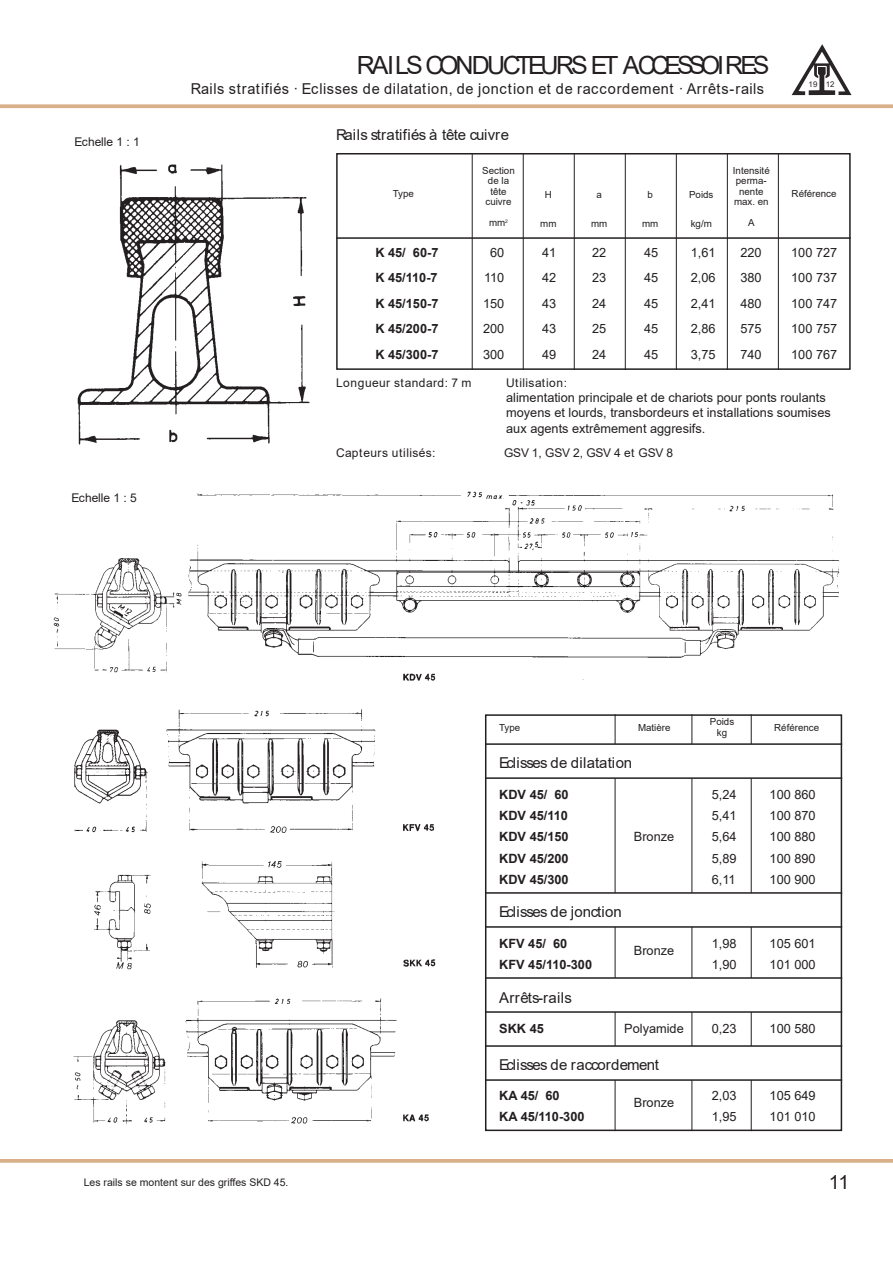
<style>
.page{position:relative;width:893px;height:1263px;background:#fff}
.page>*{position:absolute;margin:0;border:0;box-sizing:border-box;transform-origin:0 0}
.t1{font:25.05px "Arial";letter-spacing:-.125em;color:#231f20}
.t2{font:19.5px "Arial";color:#231f20}
.t3{font:15px "Arial";letter-spacing:.02em;color:#231f20}
.t4{font:15px "Arial";letter-spacing:-.005em;color:#231f20}
.t5{font:15px "Arial";letter-spacing:-.03em;color:#231f20}
.t6{font:15px "Arial";letter-spacing:-.01em;color:#231f20}
.t7{font:12.75px/15.3px "Arial";color:#231f20}
.t8{font:700 12.75px "Arial";color:#231f20}
.t9{font:12px "Arial";letter-spacing:.035em;color:#231f20}
.t10{font:12px "Arial";letter-spacing:-.02em;color:#231f20}
.t11{font:12px "Arial";color:#231f20}
.t12{font:10.5px "Arial";color:#231f20}
.t13{font:9.75px/10.5px "Arial";color:#231f20;text-align:center}
.t14{font:7.95px "Arial";color:#292526}
</style>
<div class="page">
<svg style="left:0;top:104px;width:893px;height:4px;background:#dcb794"></svg>
<svg style="left:0;top:1159px;width:893px;height:4px;background:#dbb591"></svg>
<svg style="left:792px;top:44px;width:59px;height:51px"></svg>
<div style="left:336px;top:153px;width:515px;height:217px;border:2px solid #231f20"></div>
<hr style="left:336px;top:237px;width:515px;height:2px;background:#231f20">
<hr style="left:472px;top:153px;width:1px;height:217px;background:#231f20">
<hr style="left:523px;top:153px;width:1px;height:217px;background:#231f20">
<hr style="left:574px;top:153px;width:1px;height:217px;background:#231f20">
<hr style="left:625px;top:153px;width:1px;height:217px;background:#231f20">
<hr style="left:676px;top:153px;width:1px;height:217px;background:#231f20">
<hr style="left:727px;top:153px;width:1px;height:217px;background:#231f20">
<hr style="left:778px;top:153px;width:1px;height:217px;background:#231f20">
<div style="left:485px;top:714px;width:357px;height:417px;border:2px solid #231f20"></div>
<hr style="left:485px;top:743px;width:357px;height:2px;background:#231f20">
<hr style="left:485px;top:777px;width:357px;height:2px;background:#231f20">
<hr style="left:485px;top:892px;width:357px;height:2px;background:#231f20">
<hr style="left:485px;top:926px;width:357px;height:2px;background:#231f20">
<hr style="left:485px;top:977px;width:357px;height:2px;background:#231f20">
<hr style="left:485px;top:1011px;width:357px;height:2px;background:#231f20">
<hr style="left:485px;top:1045px;width:357px;height:2px;background:#231f20">
<hr style="left:485px;top:1079px;width:357px;height:2px;background:#231f20">
<hr style="left:615px;top:714px;width:1px;height:30px;background:#231f20">
<hr style="left:691px;top:714px;width:1px;height:30px;background:#231f20">
<hr style="left:751px;top:714px;width:1px;height:30px;background:#231f20">
<hr style="left:615px;top:778px;width:1px;height:115px;background:#231f20">
<hr style="left:691px;top:778px;width:1px;height:115px;background:#231f20">
<hr style="left:751px;top:778px;width:1px;height:115px;background:#231f20">
<hr style="left:615px;top:927px;width:1px;height:51px;background:#231f20">
<hr style="left:691px;top:927px;width:1px;height:51px;background:#231f20">
<hr style="left:751px;top:927px;width:1px;height:51px;background:#231f20">
<hr style="left:615px;top:1012px;width:1px;height:34px;background:#231f20">
<hr style="left:691px;top:1012px;width:1px;height:34px;background:#231f20">
<hr style="left:751px;top:1012px;width:1px;height:34px;background:#231f20">
<hr style="left:615px;top:1080px;width:1px;height:51px;background:#231f20">
<hr style="left:691px;top:1080px;width:1px;height:51px;background:#231f20">
<hr style="left:751px;top:1080px;width:1px;height:51px;background:#231f20">
<img style="left:77px;top:164px;width:233px;height:281px">
<img style="left:53px;top:491px;width:787px;height:190px">
<img style="left:74px;top:709px;width:360px;height:124px">
<img style="left:94px;top:861px;width:342px;height:109px">
<img style="left:73px;top:998px;width:356px;height:127px">
<div style="left:54px;top:484px;width:101px;height:31px;background:#fff"></div>
<p class="t11" style="left:74px;top:134px;width:67px">Echelle 1 : 1</p>
<p class="t11" style="left:71px;top:490px;width:67px">Echelle 1 : 5</p>
<h1 class="t1" style="left:357px;top:48px;width:414px">RAI LS CONDUCTEURS ET ACCESSOI RES</h1>
<p class="t3" style="left:191px;top:78px;width:575px">Rails stratifiés · Eclisses de dilatation, de jonction et de raccordement · Arrêts-rails</p>
<p class="t4" style="left:336px;top:125px;width:174px">Rails stratifiés à tête cuivre</p>
<p class="t13" style="left:393px;top:188px;width:23px">Type</p>
<p class="t13" style="left:482px;top:165px;width:34px">Section de la tête cuivre</p>
<p class="t13" style="left:489px;top:217px;width:20px">mm<sup>2</sup></p>
<p class="t13" style="left:545px;top:189px;width:9px">H</p>
<p class="t13" style="left:540px;top:218px;width:18px">mm</p>
<p class="t13" style="left:596px;top:190px;width:7px">a</p>
<p class="t13" style="left:591px;top:218px;width:18px">mm</p>
<p class="t13" style="left:647px;top:190px;width:7px">b</p>
<p class="t13" style="left:642px;top:218px;width:18px">mm</p>
<p class="t13" style="left:689px;top:190px;width:26px">Poids</p>
<p class="t13" style="left:691px;top:218px;width:23px">kg/m</p>
<p class="t13" style="left:733px;top:165px;width:38px">Intensité perma&shy;nente max. en</p>
<p class="t13" style="left:748px;top:217px;width:8px">A</p>
<p class="t14" style="left:809px;top:79px;width:27px">19 12</p>
<p class="t13" style="left:792px;top:188px;width:46px">Référence</p>
<p class="t8" style="left:375px;top:243px;width:65px">K 45/ 60-7</p>
<p class="t7" style="left:490px;top:245px;width:16px">60</p>
<p class="t7" style="left:542px;top:245px;width:16px">41</p>
<p class="t7" style="left:592px;top:245px;width:16px">22</p>
<p class="t7" style="left:644px;top:245px;width:16px">45</p>
<p class="t7" style="left:691px;top:245px;width:26px">1,61</p>
<p class="t7" style="left:740px;top:245px;width:23px">220</p>
<p class="t7" style="left:791px;top:245px;width:48px">100 727</p>
<p class="t8" style="left:375px;top:269px;width:64px">K 45/110-7</p>
<p class="t7" style="left:484px;top:270px;width:22px">110</p>
<p class="t7" style="left:542px;top:270px;width:16px">42</p>
<p class="t7" style="left:592px;top:270px;width:16px">23</p>
<p class="t7" style="left:644px;top:270px;width:16px">45</p>
<p class="t7" style="left:691px;top:270px;width:26px">2,06</p>
<p class="t7" style="left:740px;top:270px;width:23px">380</p>
<p class="t7" style="left:791px;top:270px;width:48px">100 737</p>
<p class="t8" style="left:375px;top:294px;width:65px">K 45/150-7</p>
<p class="t7" style="left:483px;top:296px;width:23px">150</p>
<p class="t7" style="left:542px;top:296px;width:16px">43</p>
<p class="t7" style="left:592px;top:296px;width:16px">24</p>
<p class="t7" style="left:644px;top:296px;width:16px">45</p>
<p class="t7" style="left:691px;top:296px;width:26px">2,41</p>
<p class="t7" style="left:740px;top:296px;width:23px">480</p>
<p class="t7" style="left:791px;top:296px;width:48px">100 747</p>
<p class="t8" style="left:375px;top:320px;width:65px">K 45/200-7</p>
<p class="t7" style="left:483px;top:321px;width:23px">200</p>
<p class="t7" style="left:542px;top:321px;width:16px">43</p>
<p class="t7" style="left:592px;top:321px;width:16px">25</p>
<p class="t7" style="left:644px;top:321px;width:16px">45</p>
<p class="t7" style="left:691px;top:321px;width:26px">2,86</p>
<p class="t7" style="left:740px;top:321px;width:23px">575</p>
<p class="t7" style="left:791px;top:321px;width:48px">100 757</p>
<p class="t8" style="left:375px;top:345px;width:65px">K 45/300-7</p>
<p class="t7" style="left:483px;top:347px;width:23px">300</p>
<p class="t7" style="left:542px;top:347px;width:16px">49</p>
<p class="t7" style="left:592px;top:347px;width:16px">24</p>
<p class="t7" style="left:644px;top:347px;width:16px">45</p>
<p class="t7" style="left:691px;top:347px;width:26px">3,75</p>
<p class="t7" style="left:740px;top:347px;width:23px">740</p>
<p class="t7" style="left:791px;top:347px;width:48px">100 767</p>
<p class="t9" style="left:336px;top:374px;width:137px">Longueur standard: 7 m</p>
<p class="t9" style="left:506px;top:374px;width:62px">Utilisation:</p>
<p class="t7" style="left:506px;top:390px;width:326px">alimentation principale et de chariots pour ponts roulants moyens et lourds, transbordeurs et installations soumises aux agents extrêmement aggresifs.</p>
<p class="t9" style="left:336px;top:445px;width:101px">Capteurs utilisés:</p>
<p class="t10" style="left:504px;top:445px;width:170px">GSV 1, GSV 2, GSV 4 et GSV 8</p>
<p class="t13" style="left:499px;top:723px;width:23px">Type</p>
<p class="t13" style="left:638px;top:722px;width:34px">Matière</p>
<p class="t13" style="left:710px;top:717px;width:26px">Poids kg</p>
<p class="t13" style="left:774px;top:722px;width:46px">Référence</p>
<p class="t3" style="left:499px;top:753px;width:134px">Eclisses de dilatation</p>
<p class="t8" style="left:499px;top:785px;width:71px">KDV 45/ 60</p>
<p class="t7" style="left:712px;top:787px;width:26px">5,24</p>
<p class="t7" style="left:770px;top:787px;width:48px">100 860</p>
<p class="t8" style="left:499px;top:807px;width:70px">KDV 45/110</p>
<p class="t7" style="left:712px;top:808px;width:26px">5,41</p>
<p class="t7" style="left:770px;top:808px;width:48px">100 870</p>
<p class="t8" style="left:499px;top:828px;width:71px">KDV 45/150</p>
<p class="t7" style="left:634px;top:829px;width:42px">Bronze</p>
<p class="t7" style="left:712px;top:829px;width:26px">5,64</p>
<p class="t7" style="left:770px;top:829px;width:48px">100 880</p>
<p class="t8" style="left:499px;top:849px;width:71px">KDV 45/200</p>
<p class="t7" style="left:712px;top:850px;width:26px">5,89</p>
<p class="t7" style="left:770px;top:850px;width:48px">100 890</p>
<p class="t8" style="left:499px;top:870px;width:71px">KDV 45/300</p>
<p class="t7" style="left:712px;top:872px;width:25px">6,11</p>
<p class="t7" style="left:770px;top:872px;width:48px">100 900</p>
<p class="t6" style="left:499px;top:901px;width:124px">Eclisses de jonction</p>
<p class="t8" style="left:499px;top:934px;width:70px">KFV 45/ 60</p>
<p class="t7" style="left:634px;top:943px;width:42px">Bronze</p>
<p class="t7" style="left:712px;top:936px;width:26px">1,98</p>
<p class="t7" style="left:770px;top:936px;width:48px">105 601</p>
<p class="t8" style="left:499px;top:956px;width:94px">KFV 45/110-300</p>
<p class="t7" style="left:712px;top:957px;width:26px">1,90</p>
<p class="t7" style="left:770px;top:957px;width:48px">101 000</p>
<p class="t3" style="left:499px;top:987px;width:74px">Arrêts-rails</p>
<p class="t8" style="left:499px;top:1019px;width:46px">SKK 45</p>
<p class="t7" style="left:624px;top:1020px;width:61px">Polyamide</p>
<p class="t7" style="left:712px;top:1020px;width:26px">0,23</p>
<p class="t7" style="left:770px;top:1020px;width:48px">100 580</p>
<p class="t5" style="left:499px;top:1055px;width:161px">Eclisses de raccordement</p>
<p class="t8" style="left:499px;top:1086px;width:62px">KA 45/ 60</p>
<p class="t7" style="left:634px;top:1095px;width:42px">Bronze</p>
<p class="t7" style="left:712px;top:1087px;width:26px">2,03</p>
<p class="t7" style="left:770px;top:1087px;width:48px">105 649</p>
<p class="t8" style="left:499px;top:1107px;width:87px">KA 45/110-300</p>
<p class="t7" style="left:712px;top:1109px;width:26px">1,95</p>
<p class="t7" style="left:770px;top:1109px;width:48px">101 010</p>
<p class="t12" style="left:84px;top:1174px;width:206px">Les rails se montent sur des griffes SKD 45.</p>
<h2 class="t2" style="left:829px;top:1169px;width:22px">11</h2>
</div>
